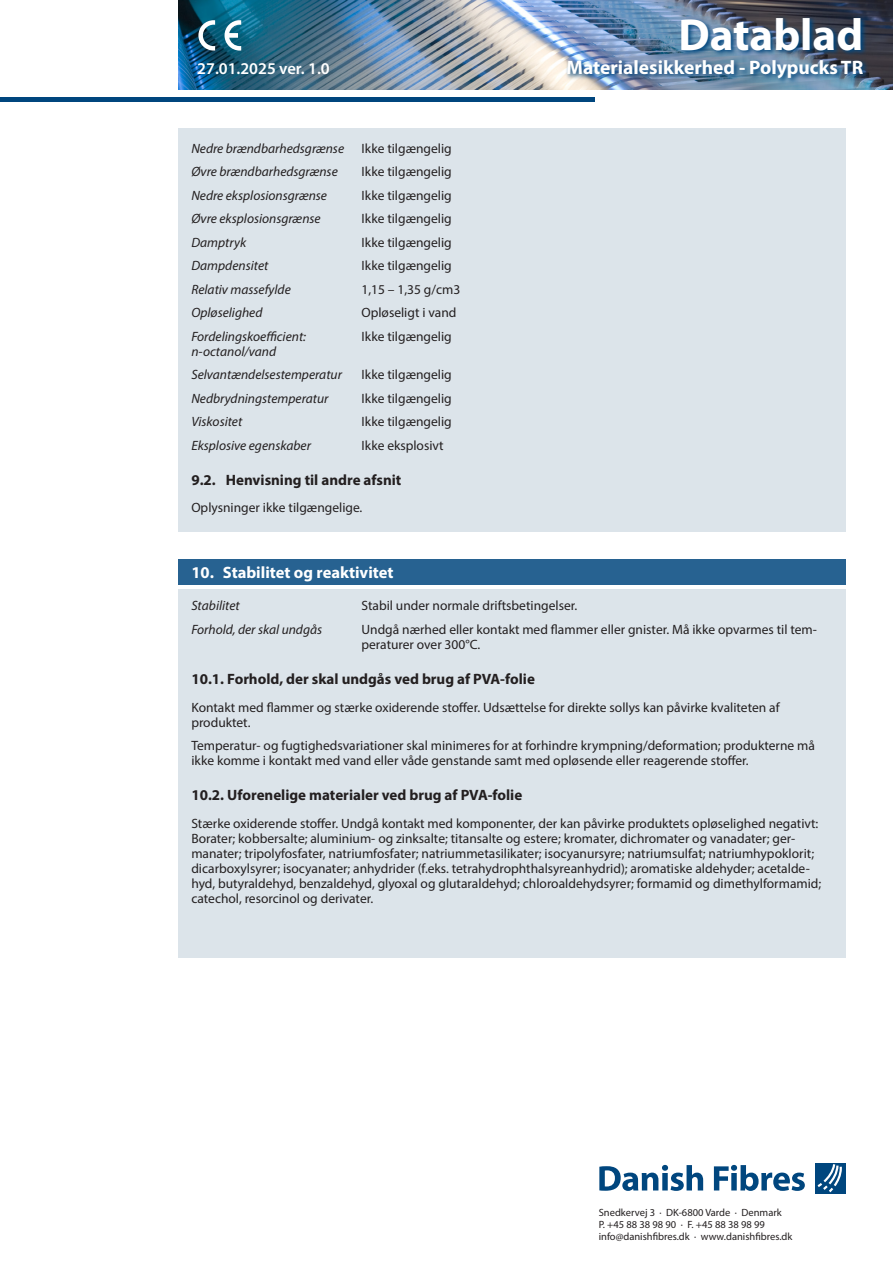
<style>
.page{position:relative;width:893px;height:1263px;background:#fff}
.page>*{position:absolute;margin:0;border:0;box-sizing:border-box;transform-origin:0 0}
.t1{font:700 45px "Myriad Pro";color:#fff}
.t2{font:700 19.5px "Myriad Pro";color:#fff}
.Mellem{font:700 16.5px "Myriad Pro";color:#fff}
.t3{font:600 16.5px "Myriad Pro";color:#fff}
.Underpunkt{font:700 15px "Myriad Pro";color:#231f20}
.Brød{font:13.5px/15px "Myriad Pro";color:#231f20}
.Brød-2{font:italic 13.5px "Myriad Pro";color:#231f20}
.t4{font:10.5px/12px "Myriad Pro";color:#231f20}
</style>
<div class="page">
<hr style="left:0;top:98px;width:595px;height:4px;background:#00467e">
<img style="left:179px;top:0;width:714px;height:89px">
<svg style="left:198px;top:20px;width:17px;height:31px"></svg>
<svg style="left:225px;top:20px;width:16px;height:31px"></svg>
<svg style="left:599px;top:1165px;width:104px;height:26px"></svg>
<svg style="left:714px;top:1165px;width:91px;height:26px"></svg>
<div style="left:815px;top:1163px;width:31px;height:31px;background:#00467e"></div>
<svg style="left:818px;top:1164px;width:24px;height:28px"></svg>
<div style="left:179px;top:589px;width:667px;height:369px;background:#dce4ea"></div>
<div style="left:179px;top:559px;width:667px;height:26px;background:#276291"></div>
<img style="left:565px;top:16px;width:304px;height:68px">
<div style="left:179px;top:128px;width:667px;height:403px;background:#dce4ea"></div>
<p class="t3" style="left:197px;top:58px;width:134px">27.01.2025 ver. 1.0</p>
<p class="Brød-2" style="left:191px;top:140px;width:154px">Nedre brændbarhedsgrænse</p>
<p class="Brød" style="left:361px;top:140px;width:92px">Ikke tilgængelig</p>
<p class="Brød-2" style="left:191px;top:163px;width:148px">Øvre brændbarhedsgrænse</p>
<p class="Brød" style="left:361px;top:164px;width:92px">Ikke tilgængelig</p>
<p class="Brød-2" style="left:191px;top:187px;width:137px">Nedre eksplosionsgrænse</p>
<p class="Brød" style="left:361px;top:187px;width:92px">Ikke tilgængelig</p>
<p class="Brød-2" style="left:191px;top:210px;width:131px">Øvre eksplosionsgrænse</p>
<p class="Brød" style="left:361px;top:211px;width:92px">Ikke tilgængelig</p>
<p class="Brød-2" style="left:191px;top:234px;width:56px">Damptryk</p>
<p class="Brød" style="left:361px;top:234px;width:92px">Ikke tilgængelig</p>
<p class="Brød-2" style="left:191px;top:257px;width:79px">Dampdensitet</p>
<p class="Brød" style="left:361px;top:258px;width:92px">Ikke tilgængelig</p>
<p class="Brød-2" style="left:191px;top:281px;width:101px">Relativ massefylde</p>
<p class="Brød" style="left:361px;top:281px;width:100px">1,15 – 1,35 g/cm3</p>
<p class="Brød-2" style="left:191px;top:304px;width:73px">Opløselighed</p>
<p class="Brød" style="left:361px;top:305px;width:96px">Opløseligt i vand</p>
<p class="Brød-2" style="left:191px;top:328px;width:116px">Fordelingskoefficient:</p>
<p class="Brød" style="left:361px;top:328px;width:92px">Ikke tilgængelig</p>
<p class="Brød-2" style="left:191px;top:343px;width:86px">n-octanol/vand</p>
<p class="Brød-2" style="left:191px;top:366px;width:152px">Selvantændelsestemperatur</p>
<p class="Brød" style="left:361px;top:367px;width:92px">Ikke tilgængelig</p>
<p class="Brød-2" style="left:191px;top:390px;width:139px">Nedbrydningstemperatur</p>
<p class="Brød" style="left:361px;top:390px;width:92px">Ikke tilgængelig</p>
<p class="Brød-2" style="left:191px;top:413px;width:52px">Viskositet</p>
<p class="Brød" style="left:361px;top:414px;width:92px">Ikke tilgængelig</p>
<p class="Brød-2" style="left:191px;top:437px;width:121px">Eksplosive egenskaber</p>
<p class="Brød" style="left:361px;top:437px;width:84px">Ikke eksplosivt</p>
<p class="Underpunkt" style="left:191px;top:470px;width:212px">9.2. Henvisning til andre afsnit</p>
<p class="Brød" style="left:191px;top:500px;width:173px">Oplysninger ikke tilgængelige.</p>
<h1 class="t1" style="left:678px;top:5px;width:186px">Datablad</h1>
<h2 class="t2" style="left:566px;top:54px;width:298px">Materialesikkerhed - Polypucks TR</h2>
<p class="Mellem" style="left:191px;top:562px;width:204px">10. Stabilitet og reaktivitet</p>
<p class="Brød-2" style="left:191px;top:597px;width:50px">Stabilitet</p>
<p class="Brød" style="left:361px;top:598px;width:217px">Stabil under normale driftsbetingelser.</p>
<p class="Brød-2" style="left:191px;top:621px;width:132px">Forhold, der skal undgås</p>
<p class="Brød" style="left:361px;top:621px;width:457px">Undgå nærhed eller kontakt med flammer eller gnister. Må ikke opvarmes til tem&shy;peraturer over 300°C.</p>
<p class="Underpunkt" style="left:191px;top:669px;width:345px">10.1. Forhold, der skal undgås ved brug af PVA-folie</p>
<p class="Brød" style="left:191px;top:699px;width:590px">Kontakt med flammer og stærke oxiderende stoffer. Udsættelse for direkte sollys kan påvirke kvaliteten af produktet.</p>
<p class="Brød" style="left:191px;top:738px;width:625px">Temperatur- og fugtighedsvariationer skal minimeres for at forhindre krympning/deformation; produkterne må ikke komme i kontakt med vand eller våde genstande samt med opløsende eller reagerende stoffer.</p>
<p class="Underpunkt" style="left:191px;top:785px;width:332px">10.2. Uforenelige materialer ved brug af PVA-folie</p>
<p class="Brød" style="left:191px;top:815px;width:631px">Stærke oxiderende stoffer. Undgå kontakt med komponenter, der kan påvirke produktets opløselighed negativt:<br>Borater; kobbersalte; aluminium- og zinksalte; titansalte og estere; kromater, dichromater og vanadater; ger&shy;manater; tripolyfosfater, natriumfosfater; natriummetasilikater; isocyanursyre; natriumsulfat; natriumhypoklorit; dicarboxylsyrer; isocyanater; anhydrider (f.eks. tetrahydrophthalsyreanhydrid); aromatiske aldehyder; acetalde&shy;hyd, butyraldehyd, benzaldehyd, glyoxal og glutaraldehyd; chloroaldehydsyrer; formamid og dimethylformamid; catechol, resorcinol og derivater.</p>
<p class="t4" style="left:599px;top:1206px;width:195px">Snedkervej 3 · DK-6800 Varde · Denmark<br>P. +45 88 38 98 90 · F. +45 88 38 98 99 info@danishfibres.dk · www.danishfibres.dk</p>
</div>
